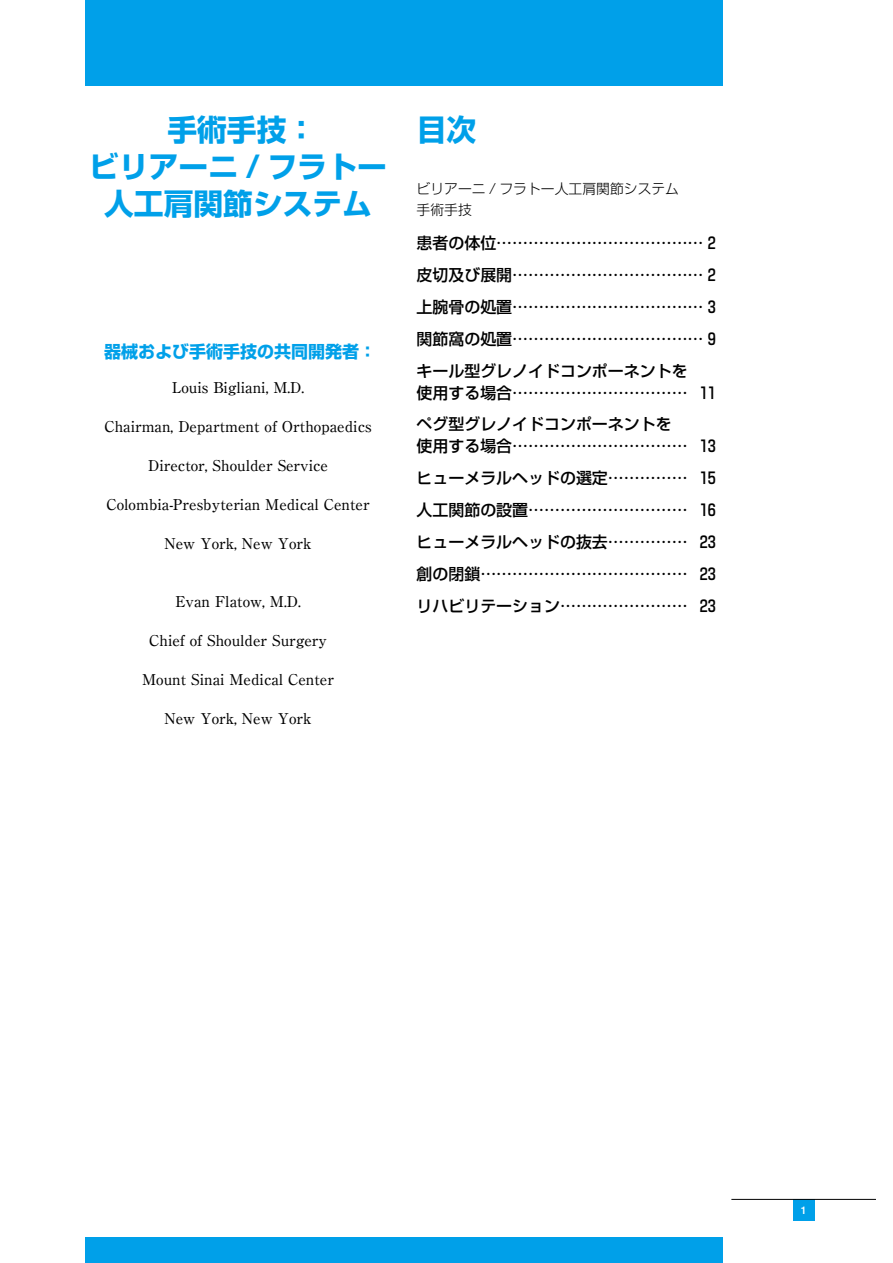
<style>
.page{position:relative;width:893px;height:1263px;background:#fff}
.page>*{position:absolute;margin:0;border:0;box-sizing:border-box;transform-origin:0 0}
.t1{font:700 29.7px/37.2px "Shin Go Pro";color:#00a0e9;text-align:center}
.t2{font:700 16.95px "Shin Go Pro";color:#00a0e9}
.t3{font:500 15.9px/32px "Shin Go Pro";color:#000;text-align:justify}
.t4{font:500 14.85px "Ryumin Pro";color:#000}
.t5{font:300 13.8px/21.3px "Shin Go Pro";color:#000}
.t6{font:500 10.65px "Helvetica Neue";color:#fff}
.s1{font-family:"Shingo M No";font-weight:400}
</style>
<div class="page">
<div style="left:793px;top:1200px;width:21px;height:21px;background:#00a0e9"></div>
<hr style="left:731px;top:1199px;width:145px;height:1px;background:#000">
<div style="left:85px;top:0;width:638px;height:85px;background:#00a0e9"></div>
<div style="left:85px;top:1237px;width:638px;height:26px;background:#00a0e9"></div>
<h1 class="t1" style="left:89px;top:108px;width:299px">手術手技：<br>ビリアーニ / フラトー人工肩関節システム</h1>
<h1 class="t1" style="left:417px;top:108px;width:61px">目次</h1>
<p class="t5" style="left:417px;top:176px;width:264px">ビリアーニ / フラトー人工肩関節システム手術手技</p>
<p class="t3" style="left:417px;top:225px;width:301px">患者の体位………………………………… <span class="s1">2</span>皮切及び展開……………………………… <span class="s1">2</span>上腕骨の処置……………………………… <span class="s1">3</span>関節窩の処置……………………………… <span class="s1">9</span>キール型グレノイドコンポーネントを</p>
<p class="t3" style="left:417px;top:376px;width:301px;line-height:30.8px">使用する場合…………………………… <span class="s1">11</span>ペグ型グレノイドコンポーネントを</p>
<p class="t3" style="left:417px;top:428px;width:301px">使用する場合…………………………… <span class="s1">13</span>ヒューメラルヘッドの選定…………… <span class="s1">15</span>人工関節の設置………………………… <span class="s1">16</span>ヒューメラルヘッドの抜去…………… <span class="s1">23</span>創の閉鎖………………………………… <span class="s1">23</span>リハビリテーション…………………… <span class="s1">23</span></p>
<p class="t2" style="left:104px;top:338px;width:274px">器械および手術手技の共同開発者：</p>
<p class="t4" style="left:172px;top:376px;width:134px">Louis Bigliani, M.D.</p>
<p class="t4" style="left:105px;top:415px;width:269px">Chairman, Department of Orthopaedics</p>
<p class="t4" style="left:148px;top:454px;width:181px">Director, Shoulder Service</p>
<p class="t4" style="left:107px;top:493px;width:265px">Colombia-Presbyterian Medical Center</p>
<p class="t4" style="left:165px;top:532px;width:149px">New York, New York</p>
<p class="t4" style="left:175px;top:590px;width:127px">Evan Flatow, M.D.</p>
<p class="t4" style="left:149px;top:629px;width:179px">Chief of Shoulder Surgery</p>
<p class="t4" style="left:142px;top:668px;width:193px">Mount Sinai Medical Center</p>
<p class="t4" style="left:165px;top:707px;width:149px">New York, New York</p>
<p class="t6" style="left:801px;top:1204px;width:7px">1</p>
</div>
